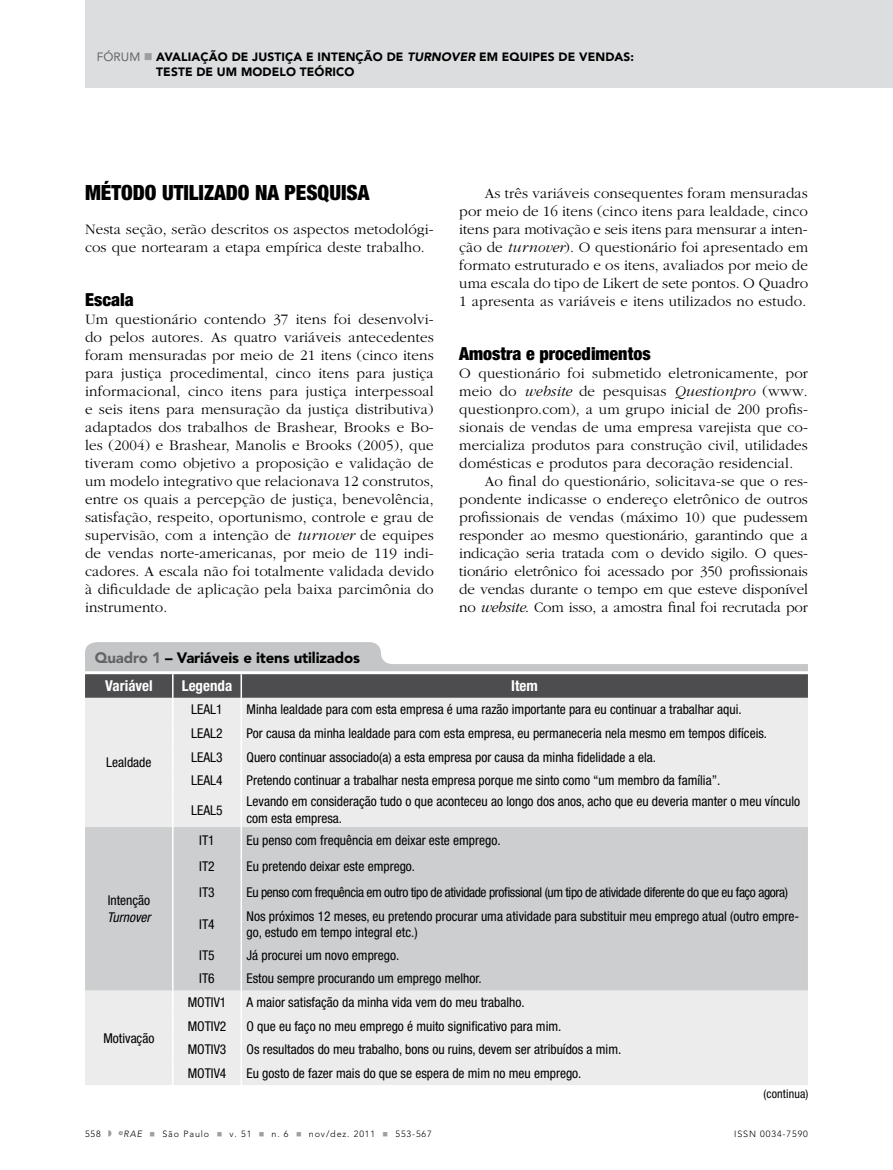
<style>
.page{position:relative;width:893px;height:1170px;background:#fff}
.page>*{position:absolute;margin:0;border:0;box-sizing:border-box;transform-origin:0 0}
.t1{font:900 condensed 21px "Helvetica Neue LT Std";color:#000}
.t2{font:900 condensed 18px "Helvetica Neue";color:#000}
.t3{font:300 15px/18px "Garamond";letter-spacing:.01em;color:#000;text-align:justify}
.t4{font:300 15px "Garamond";letter-spacing:-.01em;color:#000}
.t5{font:900 15px "Avenir";letter-spacing:-.01em;color:#000}
.t6{font:700 condensed 15px "Helvetica Neue LT Std";color:#fff}
.t7{font:condensed 13.5px/16.5px "Helvetica Neue LT Std";color:#000}
.t8{font:condensed 13.5px "Helvetica Neue LT Std";letter-spacing:-.03em;color:#000}
.t9{font:italic condensed 13.5px "Helvetica Neue LT Std";color:#000}
.t10{font:900 12px/14.4px "Avenir LT Std";letter-spacing:.01em;color:#000}
.t11{font:condensed 12px "Helvetica Neue LT Std";letter-spacing:.01em;color:#000}
.t12{font:300 9px "Avenir LT Std";letter-spacing:.1em;color:#000}
.s1{font-weight:400;color:#636466}
.s2{color:#9d9fa2}
.s3{font-style:italic}
.s4{color:#636466}
</style>
<div class="page">
<div style="left:85px;top:0;width:808px;height:87px;background:#dcddde"></div>
<svg style="left:108px;top:1130px;width:3px;height:6px"></svg>
<div style="left:85px;top:792px;width:723px;height:292px;background:#ececed"></div>
<div style="left:85px;top:827px;width:723px;height:163px;background:#cccecf"></div>
<hr style="left:172px;top:792px;width:2px;height:35px;background:#fff">
<hr style="left:241px;top:792px;width:1px;height:35px;background:#fff">
<hr style="left:172px;top:990px;width:2px;height:24px;background:#fff">
<hr style="left:172px;top:1014px;width:2px;height:23px;background:#fff">
<hr style="left:172px;top:1037px;width:2px;height:24px;background:#fff">
<hr style="left:172px;top:1061px;width:2px;height:23px;background:#fff">
<hr style="left:172px;top:827px;width:2px;height:25px;background:#fff">
<hr style="left:172px;top:852px;width:2px;height:26px;background:#fff">
<hr style="left:172px;top:878px;width:2px;height:26px;background:#fff">
<svg style="left:241px;top:827px;width:1px;height:77px"></svg>
<hr style="left:172px;top:904px;width:2px;height:39px;background:#fff">
<hr style="left:241px;top:904px;width:1px;height:39px;background:#fff">
<hr style="left:172px;top:943px;width:2px;height:23px;background:#fff">
<hr style="left:172px;top:966px;width:2px;height:24px;background:#fff">
<svg style="left:241px;top:943px;width:1px;height:141px"></svg>
<svg style="left:85px;top:642px;width:723px;height:150px;background:#d1d1d2"></svg>
<p class="t10" style="left:156px;top:50px;width:479px;text-indent:-59px"><span class="s1">FÓRUM</span> <span class="s2">■</span> AVALIAÇÃO DE JUSTIÇA E INTENÇÃO DE <span class="s3">TURNOVER</span> EM EQUIPES DE VENDAS:<br>TESTE DE UM MODELO TEÓRICO</p>
<h1 class="t1" style="left:85px;top:180px;width:286px">MÉTODO UTILIZADO NA PESQUISA</h1>
<p class="t3" style="left:85px;top:221px;width:350px">Nesta seção, serão descritos os aspectos metodológi&shy;cos que nortearam a etapa empírica deste trabalho.</p>
<p class="t2" style="left:85px;top:289px;width:50px">Escala</p>
<p class="t3" style="left:85px;top:311px;width:350px">Um questionário contendo 37 itens foi desenvolvi&shy;do pelos autores. As quatro variáveis antecedentes foram mensuradas por meio de 21 itens (cinco itens para justiça procedimental, cinco itens para justiça informacional, cinco itens para justiça interpessoal e seis itens para mensuração da justiça distributiva) adaptados dos trabalhos de Brashear, Brooks e Bo&shy;les (2004) e Brashear, Manolis e Brooks (2005), que tiveram como objetivo a proposição e validação de um modelo integrativo que relacionava 12 construtos, entre os quais a percepção de justiça, benevolência, satisfação, respeito, oportunismo, controle e grau de supervisão, com a intenção de <span class="s3">turnover</span> de equipes de vendas norte-americanas, por meio de 119 indi&shy;cadores. A escala não foi totalmente validada devido à dificuldade de aplicação pela baixa parcimônia do instrumento.</p>
<p class="t5" style="left:95px;top:648px;width:267px"><span class="s4">Quadro 1</span> – Variáveis e itens utilizados</p>
<p class="t3" style="left:459px;top:185px;width:350px;text-indent:26px">As três variáveis consequentes foram mensuradas por meio de 16 itens (cinco itens para lealdade, cinco itens para motivação e seis itens para mensurar a inten&shy;ção de <span class="s3">turnover</span>). O questionário foi apresentado em formato estruturado e os itens, avaliados por meio de uma escala do tipo de Likert de sete pontos. O Quadro 1 apresenta as variáveis e itens utilizados no estudo.</p>
<p class="t2" style="left:459px;top:343px;width:193px">Amostra e procedimentos</p>
<p class="t3" style="left:459px;top:365px;width:350px">O questionário foi submetido eletronicamente, por</p>
<p class="t3" style="left:459px;top:383px;width:350px">meio do <span class="s3">website</span> de pesquisas <span class="s3">Questionpro</span> (www.</p>
<p class="t3" style="left:459px;top:401px;width:350px">questionpro.com), a um grupo inicial de 200 profis-</p>
<p class="t3" style="left:459px;top:419px;width:350px">sionais de vendas de uma empresa varejista que co-</p>
<p class="t3" style="left:459px;top:437px;width:350px">mercializa produtos para construção civil, utilidades</p>
<p class="t3" style="left:459px;top:455px;width:335px">domésticas e produtos para decoração residencial.</p>
<p class="t3" style="left:485px;top:473px;width:325px">Ao final do questionário, solicitava-se que o res-</p>
<p class="t3" style="left:459px;top:491px;width:350px">pondente indicasse o endereço eletrônico de outros</p>
<p class="t3" style="left:459px;top:509px;width:350px">profissionais de vendas (máximo 10) que pudessem</p>
<p class="t4" style="left:459px;top:527px;width:350px">responder ao mesmo questionário, garantindo que a</p>
<p class="t4" style="left:459px;top:545px;width:350px">indicação seria tratada com o devido sigilo. O ques-</p>
<p class="t4" style="left:459px;top:563px;width:350px">tionário eletrônico foi acessado por 350 profissionais</p>
<p class="t4" style="left:459px;top:581px;width:350px">de vendas durante o tempo em que esteve disponível</p>
<p class="t4" style="left:459px;top:599px;width:350px">no <span class="s3">website</span>. Com isso, a amostra final foi recrutada por</p>
<p class="t6" style="left:105px;top:677px;width:49px">Variável</p>
<p class="t6" style="left:182px;top:677px;width:52px">Legenda</p>
<p class="t6" style="left:511px;top:677px;width:28px">Item</p>
<p class="t7" style="left:106px;top:754px;width:47px">Lealdade</p>
<p class="t7" style="left:108px;top:892px;width:44px">Intenção</p>
<p class="t9" style="left:107px;top:909px;width:45px">Turnover</p>
<p class="t7" style="left:103px;top:1029px;width:52px">Motivação</p>
<p class="t7" style="left:191px;top:701px;width:33px">LEAL1</p>
<p class="t7" style="left:247px;top:701px;width:497px">Minha lealdade para com esta empresa é uma razão importante para eu continuar a trabalhar aqui.</p>
<p class="t7" style="left:191px;top:725px;width:33px">LEAL2</p>
<p class="t7" style="left:247px;top:725px;width:522px">Por causa da minha lealdade para com esta empresa, eu permaneceria nela mesmo em tempos difíceis.</p>
<p class="t7" style="left:191px;top:748px;width:33px">LEAL3</p>
<p class="t7" style="left:247px;top:748px;width:411px">Quero continuar associado(a) a esta empresa por causa da minha fidelidade a ela.</p>
<p class="t7" style="left:191px;top:772px;width:33px">LEAL4</p>
<p class="t7" style="left:247px;top:772px;width:475px">Pretendo continuar a trabalhar nesta empresa porque me sinto como “um membro da família”.</p>
<p class="t7" style="left:191px;top:801px;width:33px">LEAL5</p>
<p class="t7" style="left:247px;top:793px;width:555px">Levando em consideração tudo o que aconteceu ao longo dos anos, acho que eu deveria manter o meu vínculo com esta empresa.</p>
<p class="t7" style="left:199px;top:831px;width:17px">IT1</p>
<p class="t7" style="left:247px;top:831px;width:256px">Eu penso com frequência em deixar este emprego.</p>
<p class="t7" style="left:199px;top:857px;width:17px">IT2</p>
<p class="t7" style="left:247px;top:857px;width:170px">Eu pretendo deixar este emprego.</p>
<p class="t7" style="left:199px;top:883px;width:17px">IT3</p>
<p class="t8" style="left:247px;top:884px;width:543px">Eu penso com frequência em outro tipo de atividade profissional (um tipo de atividade diferente do que eu faço agora)</p>
<p class="t7" style="left:199px;top:915px;width:17px">IT4</p>
<p class="t7" style="left:247px;top:907px;width:554px">Nos próximos 12 meses, eu pretendo procurar uma atividade para substituir meu emprego atual (outro empre&shy;go, estudo em tempo integral etc.)</p>
<p class="t7" style="left:199px;top:946px;width:17px">IT5</p>
<p class="t7" style="left:247px;top:946px;width:154px">Já procurei um novo emprego.</p>
<p class="t7" style="left:199px;top:970px;width:17px">IT6</p>
<p class="t7" style="left:247px;top:970px;width:237px">Estou sempre procurando um emprego melhor.</p>
<p class="t7" style="left:188px;top:993px;width:40px">MOTIV1</p>
<p class="t7" style="left:246px;top:993px;width:280px">A maior satisfação da minha vida vem do meu trabalho.</p>
<p class="t7" style="left:188px;top:1017px;width:40px">MOTIV2</p>
<p class="t7" style="left:246px;top:1017px;width:316px">O que eu faço no meu emprego é muito significativo para mim.</p>
<p class="t7" style="left:188px;top:1041px;width:40px">MOTIV3</p>
<p class="t7" style="left:246px;top:1041px;width:376px">Os resultados do meu trabalho, bons ou ruins, devem ser atribuídos a mim.</p>
<p class="t7" style="left:188px;top:1064px;width:40px">MOTIV4</p>
<p class="t7" style="left:246px;top:1064px;width:336px">Eu gosto de fazer mais do que se espera de mim no meu emprego.</p>
<p class="t11" style="left:763px;top:1086px;width:46px">(continua)</p>
<p class="t12" style="left:85px;top:1128px;width:17px">558</p>
<p class="t12" style="left:119px;top:1128px;width:315px"><sup>©</sup><span class="s3">RAE</span> <span class="s2">■</span> São Paulo <span class="s2">■</span> v. 51 <span class="s2">■</span> n. 6 <span class="s2">■</span> nov/dez. 2011 <span class="s2">■</span> 553-567</p>
<p class="t12" style="left:734px;top:1128px;width:75px">ISSN 0034-7590</p>
</div>
